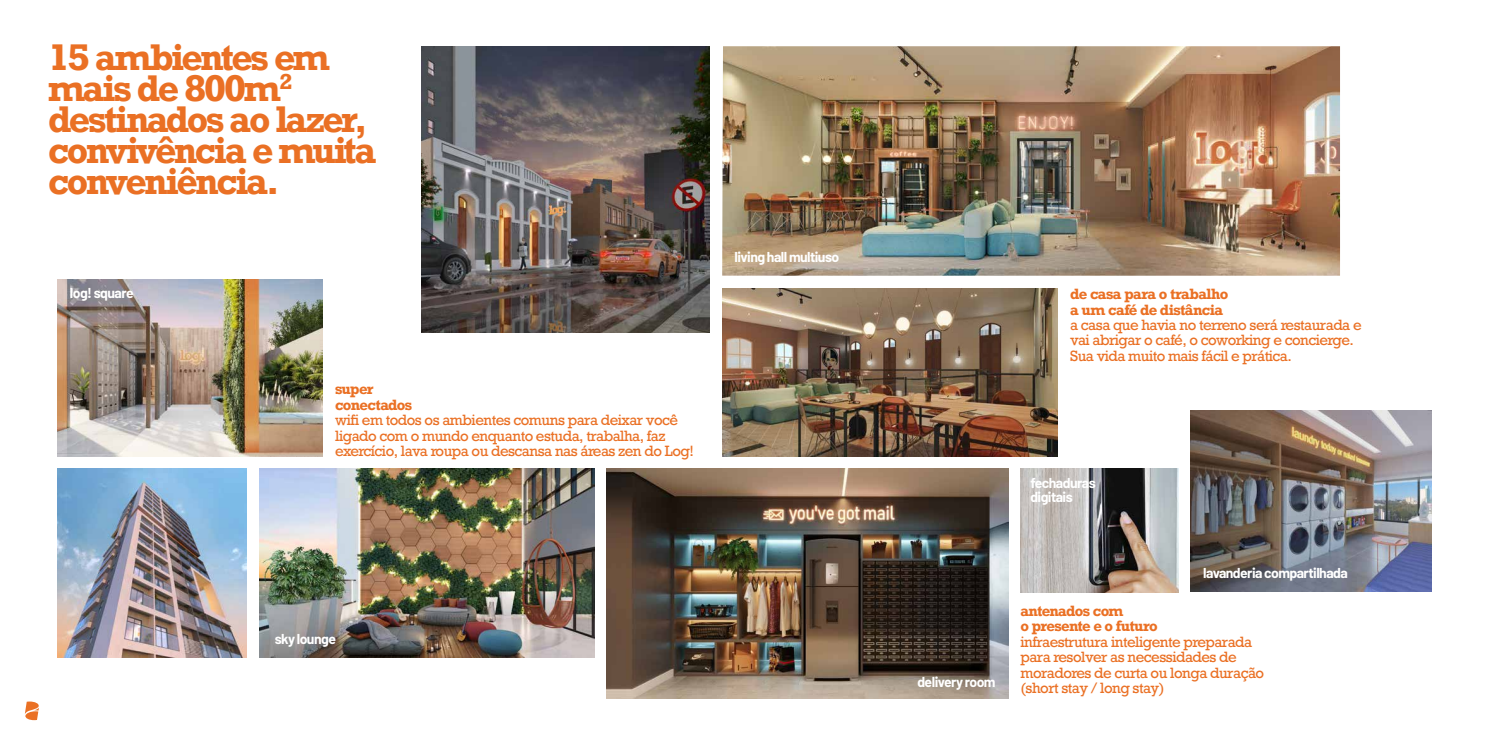
<style>
.page{position:relative;width:1489px;height:745px;background:#fff}
.page>*{position:absolute;margin:0;border:0;box-sizing:border-box;transform-origin:0 0}
.t1{font:700 34.82px/30.9px "Rockwell";letter-spacing:-.07em;color:#ea7024}
.t2{font:14px/15.4px "Rockwell";letter-spacing:-.04em;color:#ea7024}
.t3{font:700 14px/14px "Barlow";letter-spacing:-.04em;color:#fff}
.t4{font:700 14px/15.4px "Rockwell";letter-spacing:-.04em;color:#ea7024}
</style>
<div class="page">
<svg style="left:25px;top:701px;width:14px;height:18px"></svg>
<img style="left:606px;top:468px;width:402px;height:230px">
<img style="left:722px;top:46px;width:617px;height:229px">
<img style="left:57px;top:279px;width:266px;height:177px">
<img style="left:259px;top:468px;width:336px;height:189px">
<img style="left:722px;top:288px;width:335px;height:168px">
<img style="left:422px;top:46px;width:287px;height:286px">
<img style="left:57px;top:468px;width:189px;height:189px">
<img style="left:1020px;top:468px;width:158px;height:124px">
<img style="left:1190px;top:410px;width:241px;height:180px">
<h1 class="t1" style="left:48px;top:41px;width:330px">15 ambientes em mais de 800m<sup>2 </sup>destinados ao lazer, convivência e muita conveniência.</h1>
<p class="t3" style="left:70px;top:286px;width:65px">log! square</p>
<p class="t4" style="left:335px;top:381px;width:79px">super conectados</p>
<p class="t2" style="left:335px;top:412px;width:360px">wifi em todos os ambientes comuns para deixar você ligado com o mundo enquanto estuda, trabalha, faz exercício, lava roupa ou descansa nas áreas zen do Log!</p>
<p class="t3" style="left:734px;top:249px;width:106px">living hall multiuso</p>
<p class="t3" style="left:275px;top:631px;width:63px">sky lounge</p>
<p class="t4" style="left:1070px;top:286px;width:160px">de casa para o trabalho a um café de distância</p>
<p class="t2" style="left:1070px;top:317px;width:293px">a casa que havia no terreno será restaurada e vai abrigar o café, o coworking e concierge.<br>Sua vida muito mais fácil e prática.</p>
<p class="t3" style="left:917px;top:674px;width:80px">delivery room</p>
<p class="t3" style="left:1030px;top:475px;width:67px">fechaduras digitais</p>
<p class="t3" style="left:1202px;top:565px;width:146px">lavanderia compartilhada</p>
<p class="t4" style="left:1020px;top:602px;width:139px">antenados com<br>o presente e o futuro</p>
<p class="t2" style="left:1020px;top:633px;width:245px">infraestrutura inteligente preparada para resolver as necessidades de moradores de curta ou longa duração (short stay / long stay)</p>
</div>
